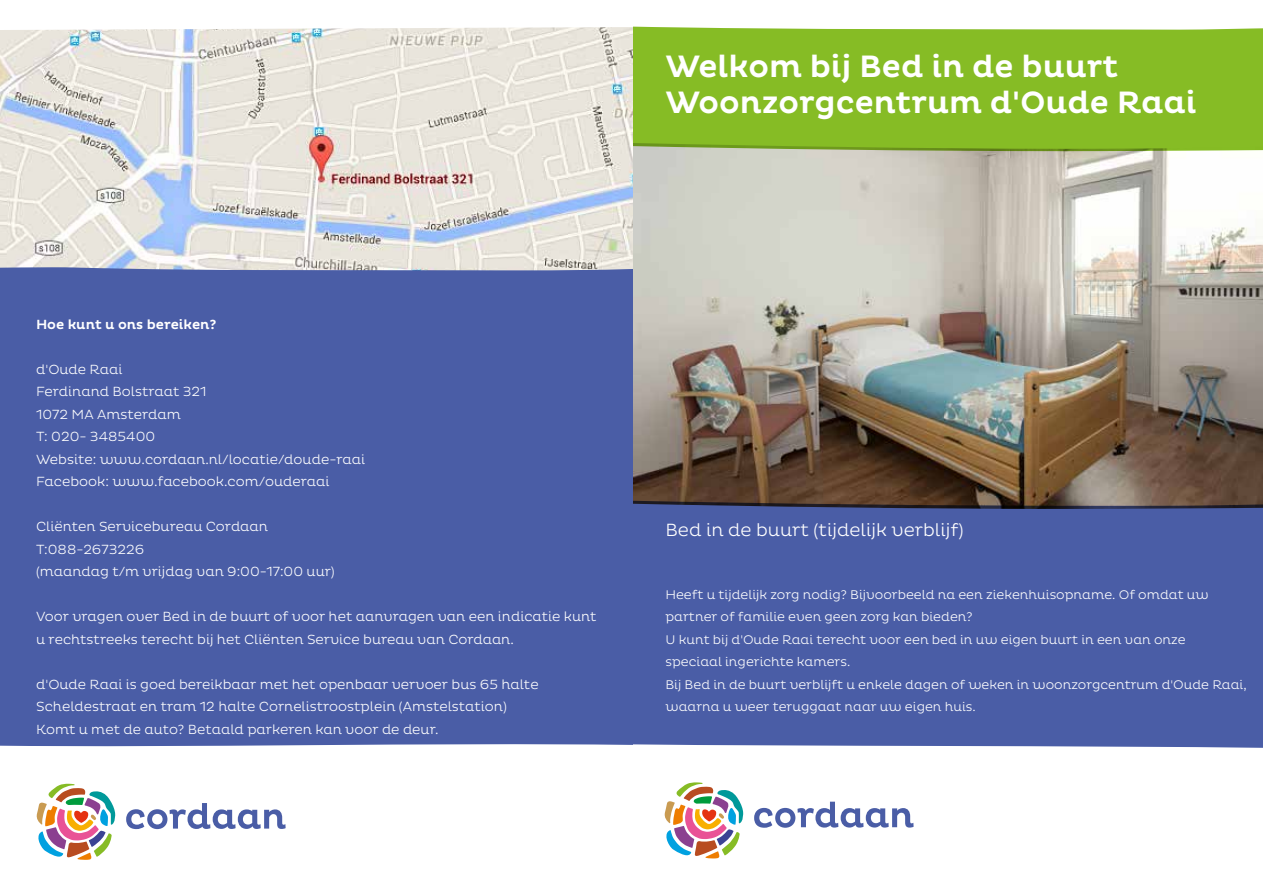
<style>
.page{position:relative;width:1263px;height:893px;background:#fff}
.page>*{position:absolute;margin:0;border:0;box-sizing:border-box;transform-origin:0 0}
.t1{font:500 31.5px/36px "Pluto";color:#fff}
.t2{font:300 18px "Pluto";color:#fff}
.t3{font:300 13.5px/22.5px "Pluto";color:#fff}
.t4{font:500 13.5px "Pluto";color:#fff}
.t5{font:300 12.75px/22.5px "Pluto";color:#fff}
</style>
<div class="page">
<img style="left:0;top:30px;width:634px;height:237px">
<div style="left:0;top:267px;width:634px;height:480px;background:#4a5da6"></div>
<svg style="left:36px;top:784px;width:79px;height:76px"></svg>
<svg style="left:126px;top:803px;width:160px;height:26px"></svg>
<svg style="left:67px;top:26px;width:567px;height:4px"></svg>
<img style="left:634px;top:151px;width:629px;height:349px">
<div style="left:634px;top:26px;width:629px;height:125px;background:#86bc25"></div>
<div style="left:634px;top:500px;width:629px;height:248px;background:#4a5da6"></div>
<svg style="left:664px;top:782px;width:79px;height:76px"></svg>
<svg style="left:754px;top:802px;width:159px;height:26px"></svg>
<h1 class="t1" style="left:665px;top:49px;width:533px">Welkom bij Bed in de buurt<br>Woonzorgcentrum d'Oude Raai</h1>
<p class="t4" style="left:36px;top:317px;width:182px">Hoe kunt u ons bereiken?</p>
<p class="t3" style="left:36px;top:358px;width:330px">d'Oude Raai<br>Ferdinand Bolstraat 321<br>1072 MA Amsterdam<br>T: 020- 3485400<br>Website: www.cordaan.nl/locatie/doude-raai<br>Facebook: www.facebook.com/ouderaai</p>
<p class="t3" style="left:36px;top:516px;width:300px">Cliënten Servicebureau Cordaan<br>T:088-2673226<br>(maandag t/m vrijdag van 9:00-17:00 uur)</p>
<p class="t3" style="left:36px;top:606px;width:562px">Voor vragen over Bed in de buurt of voor het aanvragen van een indicatie kunt u rechtstreeks terecht bij het Cliënten Service bureau van Cordaan.</p>
<p class="t3" style="left:36px;top:673px;width:504px">d'Oude Raai is goed bereikbaar met het openbaar vervoer bus 65 halte<br>Scheldestraat en tram 12 halte Cornelistroostplein (Amstelstation)<br>Komt u met de auto? Betaald parkeren kan voor de deur.</p>
<h2 class="t2" style="left:665px;top:520px;width:300px">Bed in de buurt (tijdelijk verblijf)</h2>
<p class="t5" style="left:665px;top:583px;width:583px">Heeft u tijdelijk zorg nodig? Bijvoorbeeld na een ziekenhuisopname. Of omdat uw partner of familie even geen zorg kan bieden?<br>U kunt bij d'Oude Raai terecht voor een bed in uw eigen buurt in een van onze<br>speciaal ingerichte kamers.<br>Bij Bed in de buurt verblijft u enkele dagen of weken in woonzorgcentrum d'Oude Raai, waarna u weer teruggaat naar uw eigen huis.</p>
</div>
